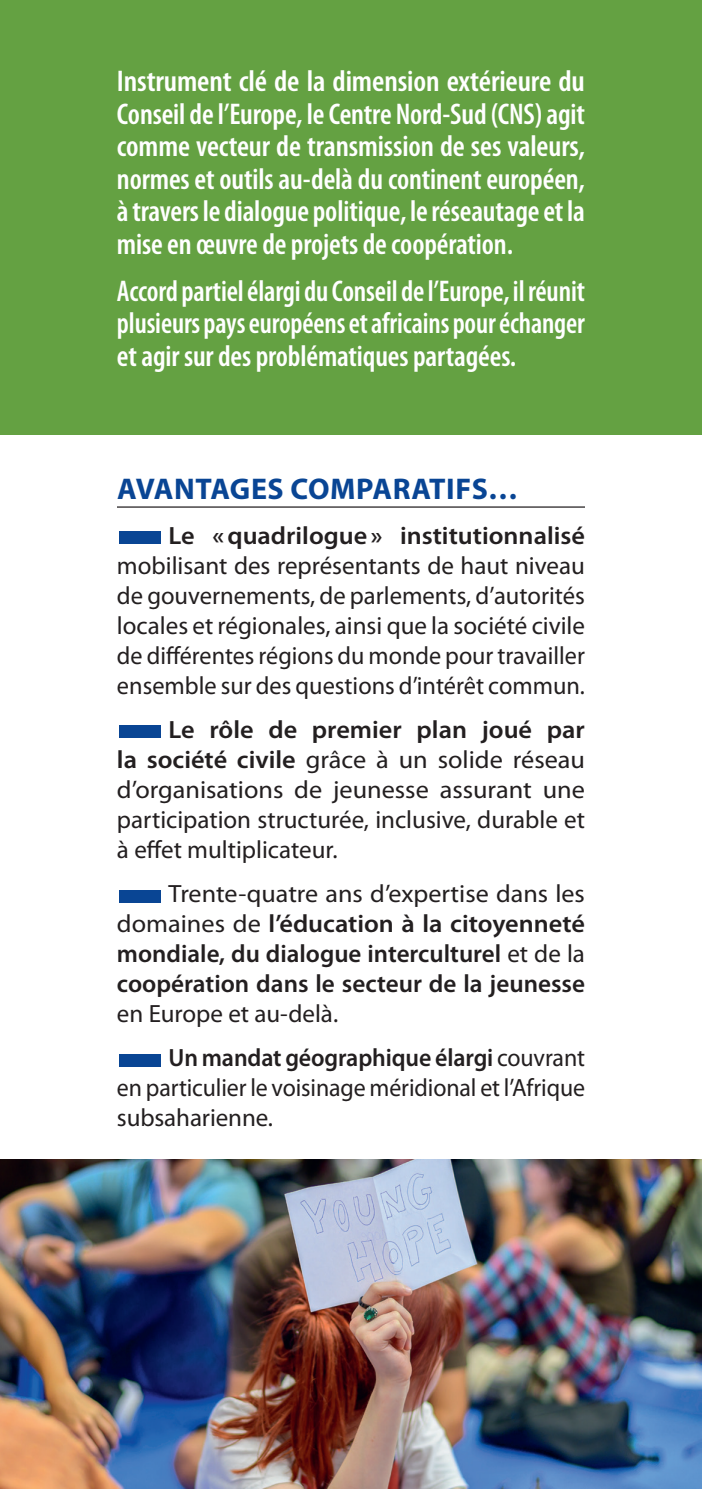
<style>
.page{position:relative;width:702px;height:1489px;background:#fff}
.page>*{position:absolute;margin:0;border:0;box-sizing:border-box;transform-origin:0 0}
.t1{font:600 condensed 30px/32.5px "Myriad Pro";letter-spacing:-.005em;color:#fff;text-align:justify;scale:1.04 1}
.t2{font:600 condensed 30px/32.5px "Myriad Pro";letter-spacing:-.005em;color:#fff;text-align:justify;scale:.96 1}
.t3{font:700 30px "Myriad Pro";letter-spacing:.02em;color:#094594}
.t4{font:25px/30px "Myriad Pro";color:#231f20;text-align:justify}
.t5{font:25px/30px "Myriad Pro";color:#231f20;text-align:justify;scale:1.05 1}
.t6{font:600 25px/30px "Myriad Pro";color:#231f20;text-align:justify;scale:1.05 1}
.t7{font:25px/30px "Myriad Pro";color:#231f20;text-align:justify;scale:.96 1}
.s1{color:#094594}
.s2{font-weight:600}
.s3{font-weight:400}
</style>
<div class="page">
<div style="left:0;top:0;width:702px;height:434px;background:#64a142"></div>
<hr style="left:117px;top:506px;width:468px;height:1px;background:#231f20">
<hr style="left:701px;top:0;width:1px;height:124px;background:#094594">
<img style="left:0;top:1159px;width:702px;height:329px">
<p class="t1" style="left:117px;top:64px;width:451px">Instrument clé de la dimension extérieure du Conseil de l’Europe, le Centre Nord-Sud (CNS) agit comme vecteur de transmission de ses valeurs, normes et outils au-delà du continent européen, à travers le dialogue politique, le réseautage et la mise en œuvre de projets de coopération.</p>
<p class="t2" style="left:117px;top:274px;width:489px">Accord partiel élargi du Conseil de l’Europe, il réunit plusieurs pays européens et africains pour échanger et agir sur des problématiques partagées.</p>
<p class="t3" style="left:117px;top:469px;width:402px">AVANTAGES COMPARATIFS…</p>
<p class="t4" style="left:117px;top:519px;width:469px"><span class="s1">■</span><span class="s2">Le «quadrilogue» institutionnalisé </span>mobilisant des représentants de haut niveau de gouvernements, de parlements, d’autorités locales et régionales, ainsi que la société civile de différentes régions du monde pour travailler ensemble sur des questions d’intérêt commun.</p>
<p class="t5" style="left:117px;top:714px;width:447px"><span class="s1">■</span><span class="s2">Le rôle de premier plan joué par la société civile</span> grâce à un solide réseau d’organisations de jeunesse assurant une participation structurée, inclusive, durable et à effet multiplicateur.</p>
<p class="t6" style="left:117px;top:878px;width:447px"><span class="s1">■</span><span class="s3">Trente-quatre ans d’expertise dans les domaines de</span> l’éducation à la citoyenneté mondiale, du dialogue interculturel <span class="s3">et de la </span>coopération dans le secteur de la jeunesse</p>
<p class="t4" style="left:117px;top:998px;width:223px">en Europe et au-delà.</p>
<p class="t7" style="left:117px;top:1042px;width:489px"><span class="s1">■</span><span class="s2">Un mandat géographique élargi</span> couvrant en particulier le voisinage méridional et l’Afrique subsaharienne.</p>
</div>
